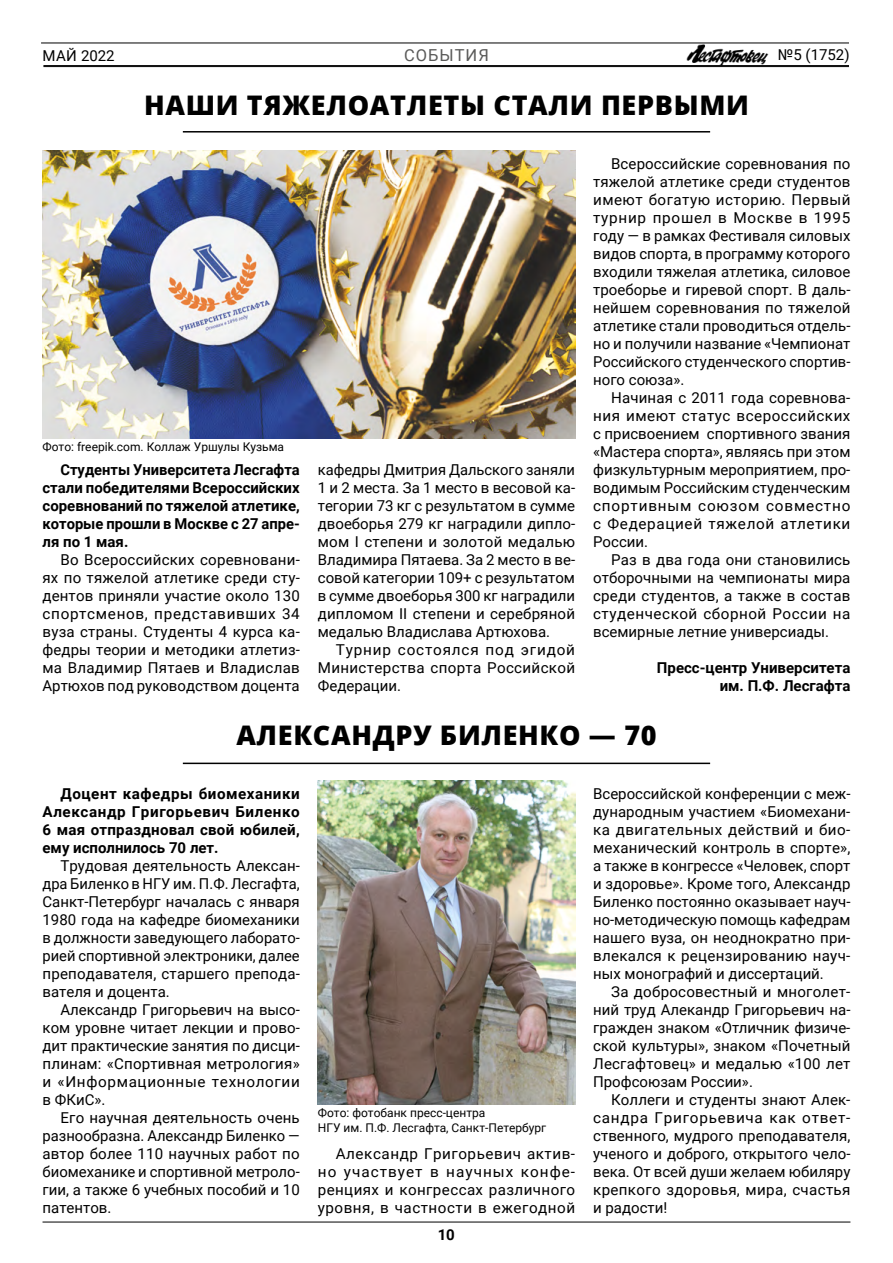
<style>
.page{position:relative;width:893px;height:1263px;background:#fff}
.page>*{position:absolute;margin:0;border:0;box-sizing:border-box;transform-origin:0 0}
.t1{font:800 27px "Open Sans";letter-spacing:.025em;color:#000}
.t2{font:16.5px "Roboto";letter-spacing:.06em;color:#5a5a59}
.t3{font:15px/18px "Roboto";letter-spacing:.01em;color:#000;text-align:justify}
.t4{font:700 15px/18px "Roboto";color:#000;text-align:justify}
.t5{font:12px/14.4px "Roboto";color:#000}
</style>
<div class="page">
<hr style="left:183px;top:131px;width:527px;height:2px;background:#000">
<hr style="left:183px;top:763px;width:527px;height:1px;background:#000">
<hr style="left:43px;top:65px;width:806px;height:1px;background:#000">
<hr style="left:43px;top:66px;width:806px;height:1px;background:#000">
<hr style="left:41px;top:43px;width:808px;height:1px;background:#000">
<img style="left:687px;top:44px;width:81px;height:21px">
<hr style="left:43px;top:1222px;width:807px;height:1px;background:#000">
<img style="left:318px;top:781px;width:257px;height:324px">
<img style="left:43px;top:151px;width:532px;height:288px">
<p class="t3" style="left:42px;top:46px;width:74px">МАЙ 2022</p>
<p class="t3" style="left:778px;top:45px;width:73px">№5 (1752)</p>
<p class="t2" style="left:404px;top:43px;width:86px">СОБЫТИЯ</p>
<h1 class="t1" style="left:144px;top:84px;width:606px">НАШИ ТЯЖЕЛОАТЛЕТЫ СТАЛИ ПЕРВЫМИ</h1>
<p class="t5" style="left:43px;top:439px;width:243px">Фото: freepik.com. Коллаж Уршулы Кузьма</p>
<p class="t4" style="left:43px;top:460px;width:259px;text-indent:18px">Студенты Университета Лесгафта стали победителями Всероссийских соревнований по тяжелой атлетике, которые прошли в Москве с 27 апре&shy;ля по 1 мая.</p>
<p class="t3" style="left:43px;top:550px;width:259px;text-indent:18px">Во Всероссийских соревновани&shy;ях по тяжелой атлетике среди сту&shy;дентов приняли участие около 130 спортсменов, представивших 34 вуза страны. Студенты 4 курса ка&shy;федры теории и методики атлетиз&shy;ма Владимир Пятаев и Владислав Артюхов под руководством доцента</p>
<p class="t3" style="left:318px;top:460px;width:259px">кафедры Дмитрия Дальского заняли 1 и 2 места. За 1 место в весовой ка&shy;тегории 73 кг с результатом в сумме двоеборья 279 кг наградили дипло&shy;мом I степени и золотой медалью Владимира Пятаева. За 2 место в ве&shy;совой категории 109+ с результатом в сумме двоеборья 300 кг наградили дипломом II степени и серебряной медалью Владислава Артюхова.</p>
<p class="t3" style="left:318px;top:640px;width:259px;text-indent:18px">Турнир состоялся под эгидой Министерства спорта Российской Федерации.</p>
<p class="t3" style="left:593px;top:154px;width:259px;text-indent:18px">Всероссийские соревнования по тяжелой атлетике среди студентов имеют богатую историю. Первый турнир прошел в Москве в 1995 году — в рамках Фестиваля силовых видов спорта, в программу которого входили тяжелая атлетика, силовое троеборье и гиревой спорт. В даль&shy;нейшем соревнования по тяжелой атлетике стали проводиться отдель&shy;но и получили название «Чемпионат Российского студенческого спортив&shy;ного союза».</p>
<p class="t3" style="left:593px;top:388px;width:259px;text-indent:18px">Начиная с 2011 года соревнова&shy;ния имеют статус всероссийских с присвоением спортивного звания «Мастера спорта», являясь при этом физкультурным мероприятием, про&shy;водимым Российским студенческим спортивным союзом совместно с Федерацией тяжелой атлетики России.</p>
<p class="t3" style="left:593px;top:550px;width:259px;text-indent:18px">Раз в два года они становились отборочными на чемпионаты мира среди студентов, а также в состав студенческой сборной России на всемирные летние универсиады.</p>
<p class="t4" style="left:657px;top:658px;width:195px;text-align:right">Пресс-центр Университета им. П.Ф. Лесгафта</p>
<h1 class="t1" style="left:236px;top:714px;width:422px">АЛЕКСАНДРУ БИЛЕНКО — 70</h1>
<p class="t4" style="left:43px;top:784px;width:259px;text-indent:18px">Доцент кафедры биомеханики Александр Григорьевич Биленко 6 мая отпраздновал свой юбилей, ему исполнилось 70 лет.</p>
<p class="t3" style="left:43px;top:856px;width:259px;text-indent:18px">Трудовая деятельность Алексан&shy;дра Биленко в НГУ им. П.Ф. Лесгафта, Санкт-Петербург началась с января 1980 года на кафедре биомеханики в должности заведующего лаборато&shy;рией спортивной электроники, далее преподавателя, старшего препода&shy;вателя и доцента.</p>
<p class="t3" style="left:43px;top:1000px;width:259px;text-indent:18px">Александр Григорьевич на высо&shy;ком уровне читает лекции и прово&shy;дит практические занятия по дисци&shy;плинам: «Спортивная метрология» и «Информационные технологии в ФКиС».</p>
<p class="t3" style="left:43px;top:1108px;width:259px;text-indent:18px">Его научная деятельность очень разнообразна. Александр Биленко — автор более 110 научных работ по биомеханике и спортивной метроло&shy;гии, а также 6 учебных пособий и 10 патентов.</p>
<p class="t5" style="left:318px;top:1105px;width:230px">Фото: фотобанк пресс-центра<br>НГУ им. П.Ф. Лесгафта, Санкт-Петербург</p>
<p class="t3" style="left:318px;top:1144px;width:259px;text-indent:18px">Александр Григорьевич актив&shy;но участвует в научных конфе&shy;ренциях и конгрессах различного уровня, в частности в ежегодной</p>
<p class="t4" style="left:438px;top:1225px;width:19px">10</p>
<p class="t3" style="left:593px;top:784px;width:259px">Всероссийской конференции с меж&shy;дународным участием «Биомехани&shy;ка двигательных действий и био&shy;механический контроль в спорте», а также в конгрессе «Человек, спорт и здоровье». Кроме того, Александр Биленко постоянно оказывает науч&shy;но-методическую помощь кафедрам нашего вуза, он неоднократно при&shy;влекался к рецензированию науч&shy;ных монографий и диссертаций.</p>
<p class="t3" style="left:593px;top:982px;width:259px;text-indent:18px">За добросовестный и многолет&shy;ний труд Алекандр Григорьевич на&shy;гражден знаком «Отличник физиче&shy;ской культуры», знаком «Почетный Лесгафтовец» и медалью «100 лет Профсоюзам России».</p>
<p class="t3" style="left:593px;top:1090px;width:259px;text-indent:18px">Коллеги и студенты знают Алек&shy;сандра Григорьевича как ответ&shy;ственного, мудрого преподавателя, ученого и доброго, открытого чело&shy;века. От всей души желаем юбиляру крепкого здоровья, мира, счастья и радости!</p>
</div>
